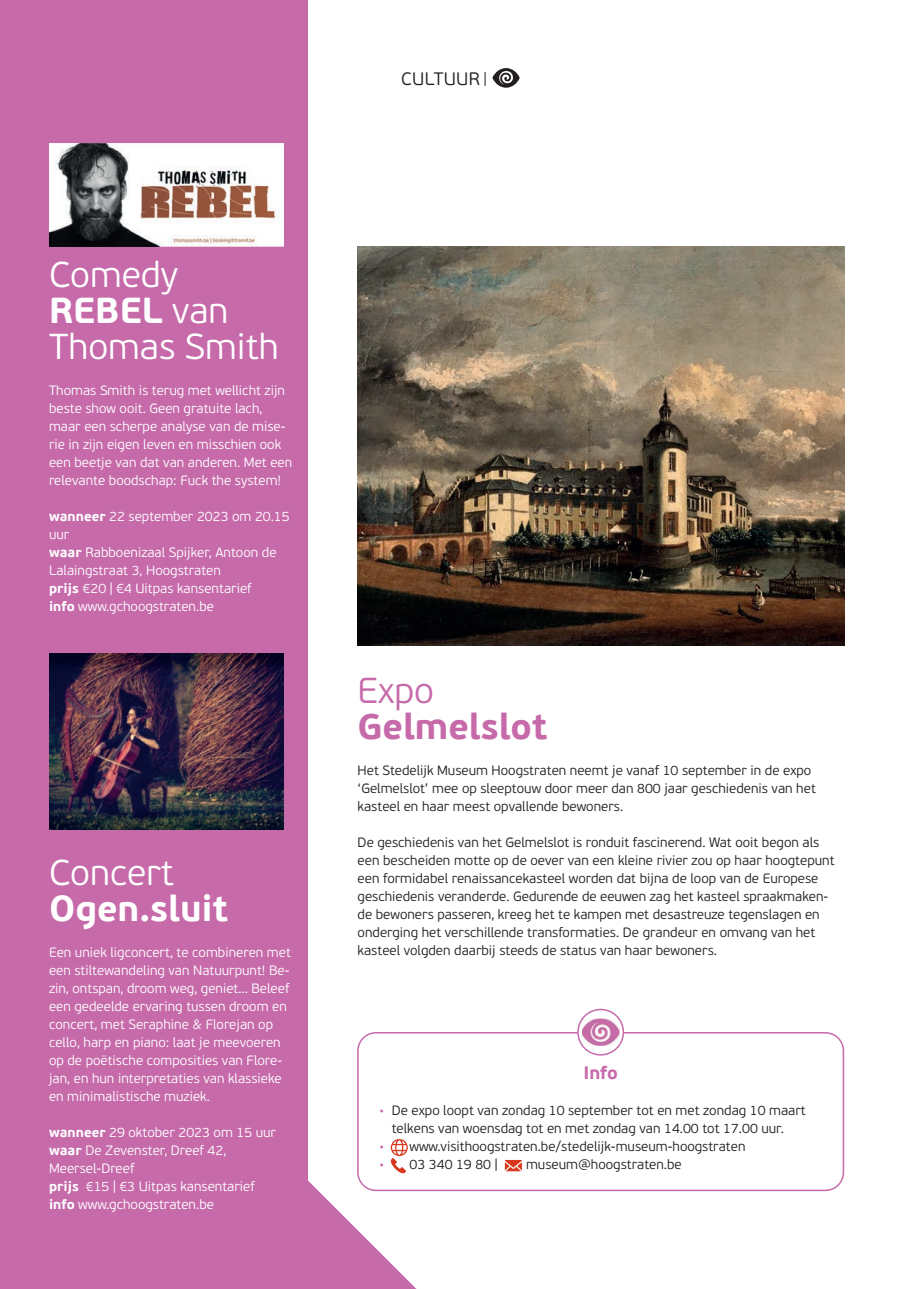
<style>
.page{position:relative;width:919px;height:1289px;background:#fff}
.page>*{position:absolute;margin:0;border:0;box-sizing:border-box;transform-origin:0 0}
.t1{font:300 36px/36px "PF Beau Sans Pro";color:#fff}
.t2{font:700 36px "PF Beau Sans Pro";color:#fff}
.t3{font:700 36px "PF Beau Sans Pro";color:#c66aaa}
.t4{font:300 36px "PF Beau Sans Pro";color:#c66aaa}
.t5{font:300 18px "PF Beau Sans Pro";letter-spacing:.02em;color:#231f20}
.t6{font:700 18px "PF Beau Sans Pro";color:#c66aaa}
.t7{font:300 13.5px/18px "PF Beau Sans Pro";color:#231f20}
.t8{font:300 13.5px/18px "PF Beau Sans Pro";color:#fff}
.s1{font-weight:700}
.s2{color:#c66aaa}
</style>
<div class="page">
<svg style="left:492px;top:68px;width:27px;height:20px"></svg>
<svg style="left:485px;top:72px;width:1px;height:14px"></svg>
<div style="left:0;top:0;width:307px;height:1288px;background:#c66aaa"></div>
<img style="left:49px;top:143px;width:235px;height:104px">
<img style="left:49px;top:653px;width:235px;height:176px">
<svg style="left:357px;top:1032px;width:487px;height:159px"></svg>
<svg style="left:577px;top:1008px;width:47px;height:47px"></svg>
<img style="left:357px;top:247px;width:487px;height:398px">
<img style="left:582px;top:1018px;width:37px;height:27px">
<svg style="left:505px;top:1159px;width:17px;height:12px"></svg>
<svg style="left:307px;top:1138px;width:109px;height:150px"></svg>
<h2 class="t5" style="left:401px;top:69px;width:80px">CULTUUR</h2>
<h1 class="t1" style="left:49px;top:257px;width:231px">Comedy<br><span class="s1">REBEL</span> van<br>Thomas Smith</h1>
<p class="t8" style="left:49px;top:381px;width:245px">Thomas Smith is terug met wellicht zijn beste show ooit. Geen gratuite lach, maar een scherpe analyse van de mise&shy;rie in zijn eigen leven en misschien ook een beetje van dat van anderen. Met een relevante boodschap: Fuck the system!</p>
<p class="t8" style="left:49px;top:507px;width:242px"><span class="s1">wanneer</span> 22 september 2023 om 20.15 uur<br><span class="s1">waar</span> Rabboenizaal Spijker, Antoon de<br>Lalaingstraat 3, Hoogstraten<br><span class="s1">prijs</span> €20 | €4 Uitpas kansentarief<br><span class="s1">info</span> www.gchoogstraten.be</p>
<h1 class="t1" style="left:49px;top:855px;width:126px">Concert</h1>
<h1 class="t2" style="left:49px;top:886px;width:180px">Ogen.sluit</h1>
<p class="t8" style="left:49px;top:943px;width:243px">Een uniek ligconcert, te combineren met een stiltewandeling van Natuurpunt! Be&shy;zin, ontspan, droom weg, geniet… Beleef een gedeelde ervaring tussen droom en concert, met Seraphine &amp; Florejan op cello, harp en piano: laat je meevoeren op de poëtische composities van Flore&shy;jan, en hun interpretaties van klassieke en minimalistische muziek.</p>
<p class="t8" style="left:49px;top:1123px;width:228px"><span class="s1">wanneer</span> 29 oktober 2023 om 15 uur <span class="s1">waar</span> De Zevenster, Dreef 42,<br>Meersel-Dreef<br><span class="s1">prijs</span> €15 | €3 Uitpas kansentarief <span class="s1">info</span> www.gchoogstraten.be</p>
<h1 class="t4" style="left:357px;top:669px;width:78px">Expo</h1>
<h1 class="t3" style="left:357px;top:703px;width:191px">Gelmelslot</h1>
<p class="t7" style="left:357px;top:761px;width:459px">Het Stedelijk Museum Hoogstraten neemt je vanaf 10 september in de expo ‘Gelmelslot’ mee op sleeptouw door meer dan 800 jaar geschiedenis van het kasteel en haar meest opvallende bewoners.</p>
<p class="t7" style="left:357px;top:833px;width:478px">De geschiedenis van het Gelmelslot is ronduit fascinerend. Wat ooit begon als een bescheiden motte op de oever van een kleine rivier zou op haar hoogtepunt een formidabel renaissancekasteel worden dat bijna de loop van de Europese geschiedenis veranderde. Gedurende de eeuwen zag het kasteel spraakmaken&shy;de bewoners passeren, kreeg het te kampen met desastreuze tegenslagen en onderging het verschillende transformaties. De grandeur en omvang van het kasteel volgden daarbij steeds de status van haar bewoners.</p>
<h2 class="t6" style="left:583px;top:1061px;width:36px">Info</h2>
<p class="t7" style="left:392px;top:1101px;width:415px;text-indent:-13px"><span class="s2">•</span> De expo loopt van zondag 10 september tot en met zondag 10 maart telkens van woensdag tot en met zondag van 14.00 tot 17.00 uur.</p>
<p class="t7" style="left:379px;top:1137px;width:368px"><span class="s2">•</span> www.visithoogstraten.be/stedelijk-museum-hoogstraten</p>
<p class="t7" style="left:379px;top:1155px;width:120px"><span class="s2">•</span> 03 340 19 80 |</p>
<p class="t7" style="left:526px;top:1155px;width:157px">museum@hoogstraten.be</p>
</div>
